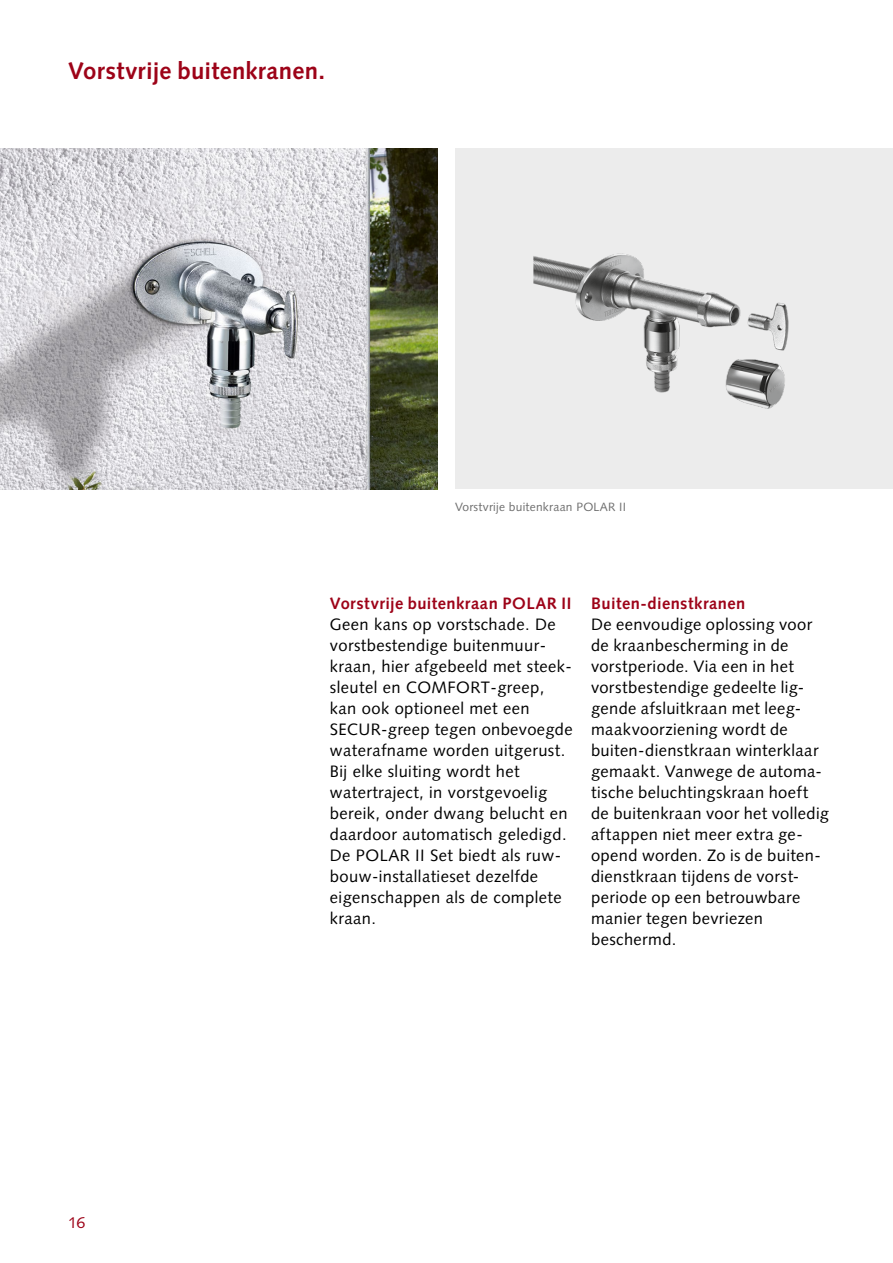
<style>
.page{position:relative;width:893px;height:1263px;background:#fff}
.page>*{position:absolute;margin:0;border:0;box-sizing:border-box;transform-origin:0 0}
.t1{font:700 24px "Syntax LT Pro";letter-spacing:.01em;color:#9d0318}
.t2{font:16.5px/21px "Syntax LT Pro";letter-spacing:.025em;color:#000}
.t3{font:700 16.5px "Syntax LT Pro";letter-spacing:.03em;color:#9d0318}
.t4{font:15.75px "Syntax LT Pro";color:#9d0318}
.t5{font:12px "Syntax LT Pro";letter-spacing:.02em;color:#6e6e6e}
</style>
<div class="page">
<div style="left:455px;top:149px;width:438px;height:340px;background:#ececec"></div>
<img style="left:0;top:149px;width:438px;height:340px">
<img style="left:533px;top:253px;width:256px;height:156px">
<h1 class="t1" style="left:68px;top:56px;width:259px">Vorstvrije buitenkranen.</h1>
<p class="t5" style="left:455px;top:499px;width:173px">Vorstvrije buitenkraan POLAR II</p>
<p class="t4" style="left:68px;top:1213px;width:19px">16</p>
<p class="t3" style="left:330px;top:594px;width:243px">Vorstvrije buitenkraan POLAR II</p>
<p class="t2" style="left:330px;top:614px;width:244px">Geen kans op vorstschade. De vorstbestendige buitenmuur&shy;kraan, hier afgebeeld met steek&shy;sleutel en COMFORT-greep, kan ook optioneel met een<br>SECUR-greep tegen onbevoegde waterafname worden uitgerust.<br>Bij elke sluiting wordt het watertraject, in vorstgevoelig bereik, onder dwang belucht en daardoor automatisch geledigd.<br>De POLAR II Set biedt als ruw&shy;bouw-installatieset dezelfde eigenschappen als de complete kraan.</p>
<p class="t3" style="left:591px;top:594px;width:156px">Buiten-dienstkranen</p>
<p class="t2" style="left:591px;top:614px;width:240px">De eenvoudige oplossing voor de kraanbescherming in de vorstperiode. Via een in het vorstbestendige gedeelte lig&shy;gende afsluitkraan met leeg&shy;maakvoorziening wordt de buiten- dienstkraan winterklaar gemaakt. Vanwege de automa&shy;tische beluchtingskraan hoeft de buitenkraan voor het volledig aftappen niet meer extra ge&shy;opend worden. Zo is de buiten&shy;dienstkraan tijdens de vorst&shy;periode op een betrouwbare manier tegen bevriezen beschermd.</p>
</div>
